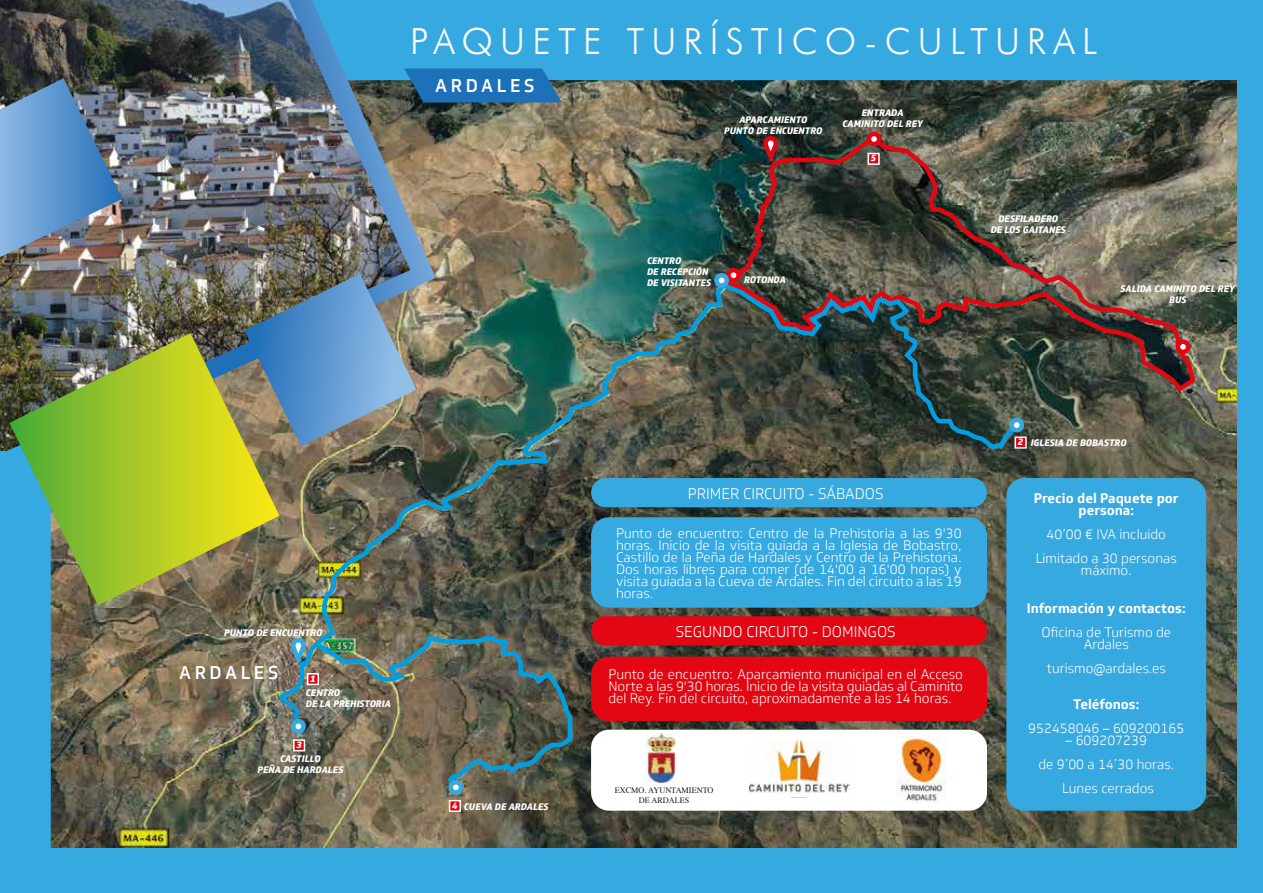
<style>
.page{position:relative;width:1263px;height:893px;background:#fff}
.page>*{position:absolute;margin:0;border:0;box-sizing:border-box;transform-origin:0 0}
.t1{font:300 36px "Futura BT";letter-spacing:.2em;color:#fff}
.t2{font:500 18px "Soleto Trial";letter-spacing:.2em;color:#fff}
.t3{font:300 15px "Soleto Trial";color:#fff}
.t4{font:300 13.5px/12px "Soleto Trial";color:#fff;text-align:center}
.t5{font:700 13.5px/12px "Soleto Trial";color:#fff;text-align:center}
.t6{font:italic 800 9.15px/11.1px "Soleto Trial";color:#fff;text-align:center}
.t7{font:8.25px/9.9px "Times";color:#1d1d1b;text-align:center}
</style>
<div class="page">
<img style="left:51px;top:80px;width:1187px;height:769px">
<svg style="left:1016px;top:134px;width:182px;height:261px;background:#5e594c"></svg>
<svg style="left:275px;top:633px;width:299px;height:158px;background:#66695b"></svg>
<img style="left:310px;top:80px;width:706px;height:570px">
<svg style="left:451px;top:782px;width:10px;height:10px"></svg>
<div style="left:448px;top:780px;width:15px;height:15px;border:4px solid #36a9e1;border-radius:50%"></div>
<svg style="left:293px;top:721px;width:10px;height:10px"></svg>
<div style="left:291px;top:719px;width:15px;height:15px;border:4px solid #36a9e1;border-radius:50%"></div>
<svg style="left:1011px;top:420px;width:11px;height:10px"></svg>
<div style="left:1009px;top:418px;width:15px;height:14px;border:4px solid #36a9e1;border-radius:50%"></div>
<svg style="left:728px;top:270px;width:11px;height:10px"></svg>
<div style="left:726px;top:268px;width:15px;height:15px;border:4px solid #e30613;border-radius:50%"></div>
<svg style="left:765px;top:138px;width:11px;height:19px"></svg>
<div style="left:763px;top:136px;width:15px;height:23px;border:4px solid #e30613;border-radius:5px"></div>
<svg style="left:293px;top:640px;width:10px;height:19px"></svg>
<div style="left:291px;top:638px;width:15px;height:23px;border:4px solid #36a9e1;border-radius:5px"></div>
<svg style="left:1178px;top:342px;width:10px;height:10px"></svg>
<div style="left:1175px;top:339px;width:15px;height:15px;border:4px solid #e30613;border-radius:50%"></div>
<div style="left:869px;top:134px;width:10px;height:10px;background:#fff;border-radius:50%"></div>
<div style="left:867px;top:132px;width:14px;height:14px;border:4px solid #e30613;border-radius:50%"></div>
<svg style="left:716px;top:275px;width:11px;height:10px"></svg>
<div style="left:714px;top:273px;width:15px;height:15px;border:4px solid #36a9e1;border-radius:50%"></div>
<div style="left:1238px;top:0;width:25px;height:893px;background:#36a9e1"></div>
<div style="left:436px;top:0;width:802px;height:80px;background:#36a9e1"></div>
<div style="left:0;top:849px;width:1263px;height:44px;background:#36a9e1"></div>
<img style="left:279px;top:0;width:157px;height:476px">
<div style="left:591px;top:517px;width:396px;height:91px;background:#36a9e1;border-radius:18px"></div>
<div style="left:591px;top:478px;width:396px;height:29px;background:#36a9e1;border-radius:15px"></div>
<div style="left:591px;top:657px;width:396px;height:64px;background:#e30613;border-radius:18px"></div>
<div style="left:591px;top:730px;width:396px;height:81px;background:#fff;border-radius:18px"></div>
<div style="left:591px;top:616px;width:396px;height:29px;background:#e30613;border-radius:15px"></div>
<div style="left:0;top:451px;width:51px;height:398px;background:#36a9e1"></div>
<div style="left:1006px;top:478px;width:200px;height:333px;background:#36a9e1;border-radius:18px"></div>
<img style="left:0;top:0;width:410px;height:451px">
<img style="left:0;top:38px;width:159px;height:219px">
<img style="left:9px;top:333px;width:270px;height:272px">
<svg style="left:245px;top:274px;width:171px;height:172px;background:#6d8ba2"></svg>
<svg style="left:404px;top:69px;width:158px;height:34px;background:#216fae"></svg>
<img style="left:896px;top:736px;width:50px;height:66px">
<img style="left:647px;top:733px;width:28px;height:50px">
<img style="left:748px;top:740px;width:101px;height:53px">
<div style="left:307px;top:673px;width:12px;height:12px;background:#e30613;border:2px solid #fff"></div>
<div style="left:293px;top:739px;width:12px;height:12px;background:#e30613;border:2px solid #fff"></div>
<div style="left:449px;top:800px;width:12px;height:12px;background:#e30613;border:2px solid #fff"></div>
<div style="left:1014px;top:436px;width:13px;height:13px;background:#e30613;border:2px solid #fff"></div>
<div style="left:867px;top:153px;width:13px;height:12px;background:#e30613;border:2px solid #fff"></div>
<h1 class="t1" style="left:410px;top:19px;width:688px">PAQUETE TURÍSTICO-CULTURAL</h1>
<h2 class="t2" style="left:435px;top:74px;width:101px">ARDALES</h2>
<p class="t6" style="left:724px;top:114px;width:100px">APARCAMIENTO<br>PUNTO DE ENCUENTRO</p>
<p class="t6" style="left:842px;top:108px;width:82px">ENTRADA<br>CAMINITO DEL REY</p>
<p class="t6" style="left:871px;top:153px;width:7px">5</p>
<p class="t6" style="left:647px;top:255px;width:66px;text-align:left">CENTRO<br>DE RECEPCIÓN<br>DE VISITANTES</p>
<p class="t6" style="left:744px;top:274px;width:43px">ROTONDA</p>
<p class="t6" style="left:991px;top:214px;width:77px">DESFILADERO<br>DE LOS GAITANES</p>
<p class="t6" style="left:1121px;top:284px;width:116px">SALIDA CAMINITO DEL REY<br>BUS</p>
<p class="t6" style="left:224px;top:627px;width:100px">PUNTO DE ENCUENTRO</p>
<h2 class="t2" style="left:179px;top:661px;width:101px">ARDALES</h2>
<p class="t6" style="left:310px;top:673px;width:7px">1</p>
<p class="t6" style="left:306px;top:687px;width:87px;text-align:left">CENTRO<br>DE LA PREHISTORIA</p>
<p class="t6" style="left:296px;top:739px;width:7px">3</p>
<p class="t6" style="left:258px;top:754px;width:87px">CASTILLO<br>PEÑA DE HARDALES</p>
<p class="t6" style="left:452px;top:800px;width:7px">4</p>
<p class="t6" style="left:464px;top:801px;width:86px">CUEVA DE ARDALES</p>
<p class="t3" style="left:688px;top:485px;width:197px">PRIMER CIRCUITO - SÁBADOS</p>
<p class="t4" style="left:616px;top:527px;width:347px;text-align:justify">Punto de encuentro: Centro de la Prehistoria a las 9'30 horas. Inicio de la visita guiada a la Iglesia de Bobastro, Castillo de la Peña de Hardales y Centro de la Prehistoria.<br>Dos horas libres para comer (de 14'00 a 16'00 horas) y visita guiada a la Cueva de Ardales. Fin del circuito a las 19 horas.</p>
<p class="t3" style="left:676px;top:623px;width:221px">SEGUNDO CIRCUITO - DOMINGOS</p>
<p class="t4" style="left:608px;top:668px;width:356px;text-align:justify">Punto de encuentro: Aparcamiento municipal en el Acceso Norte a las 9'30 horas. Inicio de la visita guiadas al Caminito del Rey. Fin del circuito, aproximadamente a las 14 horas.</p>
<p class="t7" style="left:615px;top:784px;width:100px">EXCMO. AYUNTAMIENTO<br>DE ARDALES</p>
<p class="t6" style="left:1018px;top:436px;width:7px">2</p>
<p class="t6" style="left:1031px;top:437px;width:97px">IGLESIA DE BOBASTRO</p>
<p class="t5" style="left:1034px;top:492px;width:147px">Precio del Paquete por persona:</p>
<p class="t4" style="left:1036px;top:522px;width:143px;line-height:24px">40’00 € IVA incluido<br>Limitado a 30 personas</p>
<p class="t4" style="left:1081px;top:564px;width:52px">máximo.</p>
<p class="t5" style="left:1027px;top:602px;width:160px">Información y contactos:</p>
<p class="t4" style="left:1041px;top:626px;width:131px">Oficina de Turismo de<br>Ardales</p>
<p class="t4" style="left:1047px;top:662px;width:121px">turismo@ardales.es</p>
<p class="t5" style="left:1073px;top:698px;width:67px">Teléfonos:</p>
<p class="t4" style="left:1028px;top:722px;width:157px">952458046 – 609200165</p>
<p class="t4" style="left:1038px;top:728px;width:137px;line-height:24px">– 609207239<br>de 9’00 a 14’30 horas.<br>Lunes cerrados</p>
</div>
